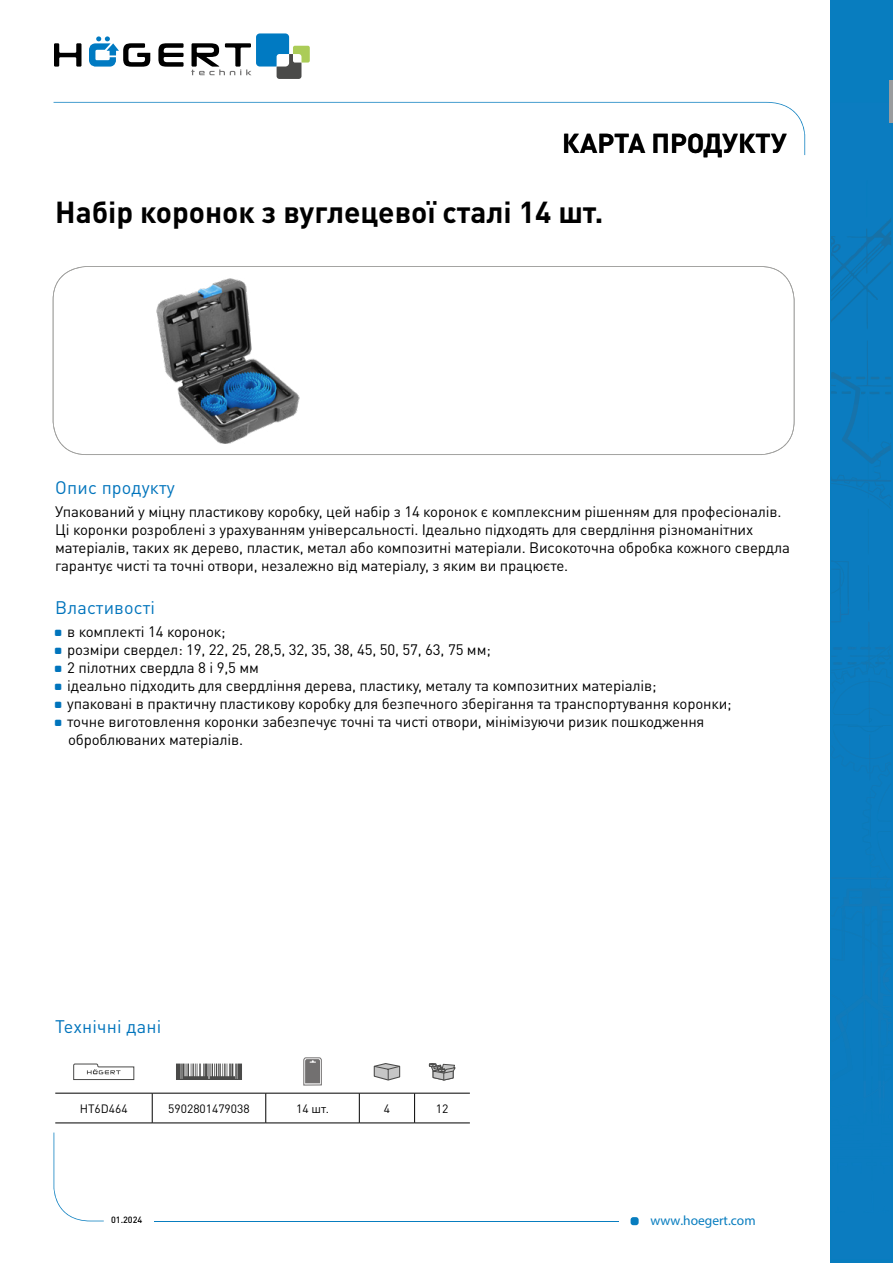
<style>
.page{position:relative;width:893px;height:1263px;background:#fff}
.page>*{position:absolute;margin:0;border:0;box-sizing:border-box;transform-origin:0 0}
.t1{font:700 30px "DIN Pro";color:#000}
.t2{font:700 27px "DIN Pro";color:#000}
.t3{font:18px "DIN Pro";letter-spacing:.01em;color:#0074bc}
.t4{font:15px/18px "DIN Pro";letter-spacing:-.01em;color:#000}
.t5{font:13.5px "Myriad Pro";color:#087dbf}
.t6{font:12px "DIN Pro";color:#000}
.t7{font:500 9px "DIN Pro";color:#000}
</style>
<div class="page">
<div style="left:631px;top:1217px;width:8px;height:8px;background:#087dbf;border-radius:3px"></div>
<svg style="left:54px;top:102px;width:751px;height:53px"></svg>
<svg style="left:54px;top:1132px;width:50px;height:89px"></svg>
<hr style="left:154px;top:1220px;width:465px;height:1px;background:#087dbf">
<div style="left:830px;top:0;width:63px;height:1263px;background:#087dbf"></div>
<img style="left:831px;top:273px;width:50px;height:56px">
<img style="left:867px;top:222px;width:24px;height:43px">
<img style="left:831px;top:222px;width:56px;height:42px">
<svg style="left:831px;top:341px;width:60px;height:565px"></svg>
<img style="left:863px;top:906px;width:28px;height:76px">
<img style="left:831px;top:877px;width:60px;height:2px">
<img style="left:848px;top:647px;width:43px;height:3px">
<hr style="left:890px;top:80px;width:3px;height:43px;background:#999c9e">
<svg style="left:53px;top:266px;width:741px;height:189px"></svg>
<svg style="left:54px;top:43px;width:27px;height:24px"></svg>
<svg style="left:158px;top:43px;width:26px;height:24px"></svg>
<svg style="left:89px;top:36px;width:61px;height:31px"></svg>
<svg style="left:191px;top:33px;width:119px;height:46px"></svg>
<hr style="left:55px;top:1093px;width:97px;height:1px;background:#000">
<hr style="left:152px;top:1093px;width:114px;height:1px;background:#000">
<hr style="left:266px;top:1093px;width:93px;height:1px;background:#000">
<hr style="left:359px;top:1093px;width:56px;height:1px;background:#000">
<hr style="left:415px;top:1093px;width:55px;height:1px;background:#000">
<hr style="left:152px;top:1093px;width:1px;height:30px;background:#000">
<hr style="left:265px;top:1093px;width:1px;height:30px;background:#000">
<hr style="left:359px;top:1093px;width:1px;height:30px;background:#000">
<hr style="left:414px;top:1093px;width:1px;height:30px;background:#000">
<hr style="left:55px;top:1123px;width:97px;height:1px;background:#000">
<hr style="left:152px;top:1123px;width:114px;height:1px;background:#000">
<hr style="left:266px;top:1123px;width:93px;height:1px;background:#000">
<hr style="left:359px;top:1123px;width:56px;height:1px;background:#000">
<hr style="left:415px;top:1123px;width:55px;height:1px;background:#000">
<svg style="left:73px;top:1063px;width:61px;height:17px"></svg>
<svg style="left:176px;top:1063px;width:66px;height:17px"></svg>
<svg style="left:303px;top:1057px;width:19px;height:29px"></svg>
<svg style="left:374px;top:1063px;width:26px;height:17px"></svg>
<svg style="left:429px;top:1063px;width:26px;height:18px"></svg>
<img style="left:149px;top:270px;width:157px;height:181px">
<h2 class="t2" style="left:562px;top:121px;width:226px">КАРТА ПРОДУКТУ</h2>
<h1 class="t1" style="left:55px;top:187px;width:550px">Набір коронок з вуглецевої сталі 14 шт.</h1>
<p class="t3" style="left:55px;top:475px;width:121px">Опис продукту</p>
<p class="t4" style="left:55px;top:501px;width:736px">Упакований у міцну пластикову коробку, цей набір з 14 коронок є комплексним рішенням для професіоналів.<br>Ці коронки розроблені з урахуванням універсальності. Ідеально підходять для свердління різноманітних матеріалів, таких як дерево, пластик, метал або композитні матеріали. Високоточна обробка кожного свердла гарантує чисті та точні отвори, незалежно від матеріалу, з яким ви працюєте.</p>
<p class="t3" style="left:55px;top:595px;width:101px">Властивості</p>
<p class="t4" style="left:67px;top:621px;width:666px">в комплекті 14 коронок;<br>розміри свердел: 19, 22, 25, 28,5, 32, 35, 38, 45, 50, 57, 63, 75 мм;<br>2 пілотних свердла 8 і 9,5 мм<br>ідеально підходить для свердління дерева, пластику, металу та композитних матеріалів;<br>упаковані в практичну пластикову коробку для безпечного зберігання та транспортування коронки; точне виготовлення коронки забезпечує точні та чисті отвори, мінімізуючи ризик пошкодження оброблюваних матеріалів.</p>
<p class="t3" style="left:55px;top:1014px;width:108px">Технічні дані</p>
<p class="t6" style="left:80px;top:1100px;width:50px">HT6D464</p>
<p class="t6" style="left:168px;top:1100px;width:83px">5902801479038</p>
<p class="t6" style="left:296px;top:1100px;width:34px">14 шт.</p>
<p class="t6" style="left:384px;top:1100px;width:8px">4</p>
<p class="t6" style="left:436px;top:1100px;width:14px">12</p>
<p class="t7" style="left:111px;top:1213px;width:33px">01.2024</p>
<p class="t5" style="left:651px;top:1212px;width:107px">www.hoegert.com</p>
</div>
